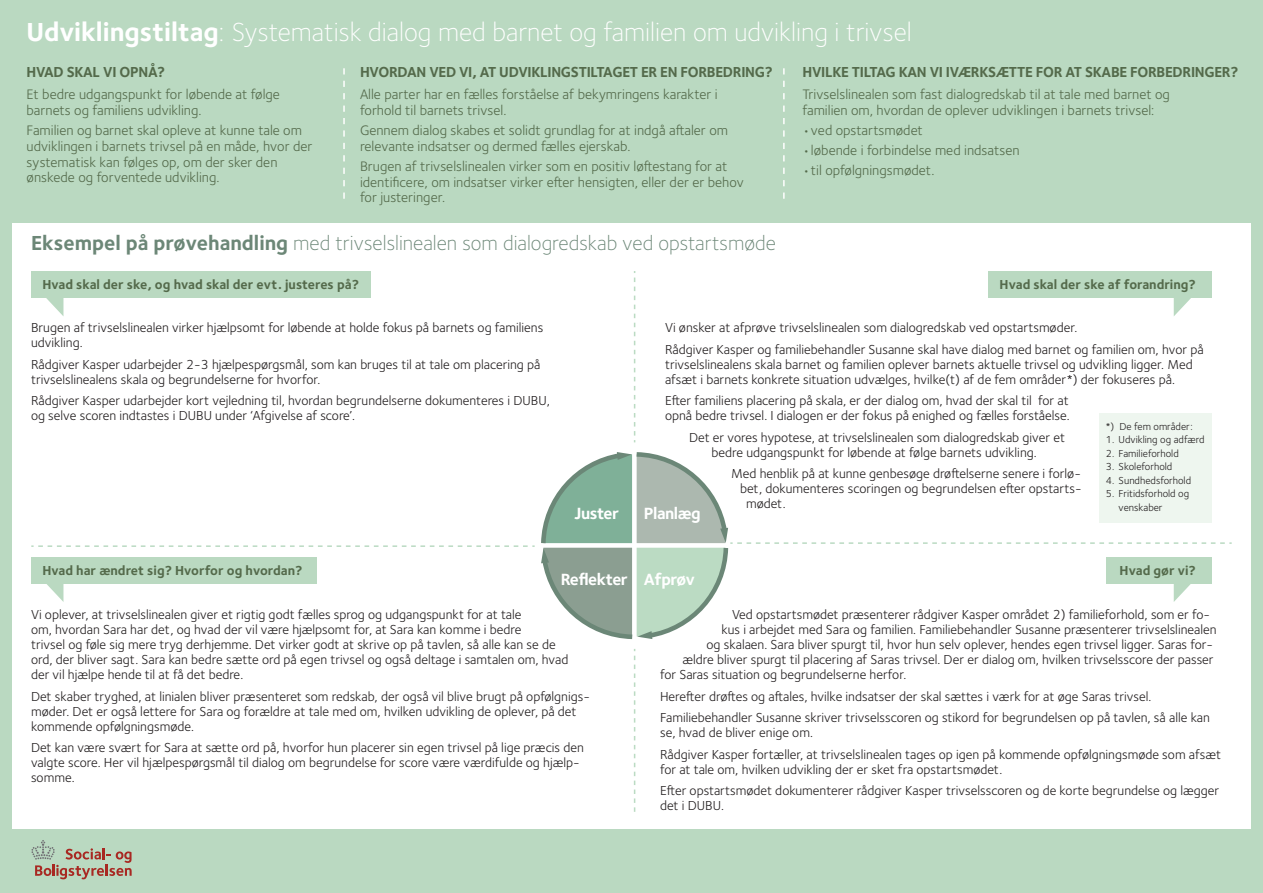
<style>
.page{position:relative;width:1263px;height:893px;background:#bad9c1}
.page>*{position:absolute;margin:0;border:0;box-sizing:border-box;transform-origin:0 0}
.t1{font:300 27px "Foundry Sterling";color:#fff}
.t2{font:300 21px "Foundry Sterling";color:#6c8777}
.t3{font:700 16.8px "Foundry Sterling OT3";letter-spacing:-.03em;color:#fff}
.t4{font:700 15px "Foundry Sterling OT3";letter-spacing:-.02em;color:#546a4b}
.t5{font:14.25px/15.8px "Foundry Sterling";color:#546a4b}
.t6{font:13.5px/15px "Foundry Sterling";color:#231f20}
.t7{font:700 13.5px "Foundry Sterling OT3";color:#546a4b}
.t8{font:10.5px/13.5px "Foundry Sterling";color:#231f20}
.s1{font-family:"Foundry Sterling OT3";font-weight:700}
</style>
<div class="page">
<svg style="left:343px;top:68px;width:2px;height:131px"></svg>
<svg style="left:783px;top:68px;width:2px;height:131px"></svg>
<div style="left:12px;top:223px;width:1238px;height:606px;background:#fff"></div>
<svg style="left:634px;top:271px;width:1px;height:171px"></svg>
<svg style="left:634px;top:649px;width:1px;height:163px"></svg>
<div style="left:31px;top:271px;width:339px;height:27px;background:#bad9c1"></div>
<div style="left:988px;top:271px;width:224px;height:27px;background:#bad9c1"></div>
<svg style="left:46px;top:298px;width:17px;height:18px"></svg>
<svg style="left:1174px;top:298px;width:17px;height:18px"></svg>
<svg style="left:31px;top:452px;width:1201px;height:188px"></svg>
<svg style="left:32px;top:840px;width:100px;height:39px;background:#b4b29e"></svg>
<div style="left:1099px;top:413px;width:113px;height:110px;background:#eef6ef"></div>
<h1 class="t1" style="left:27px;top:16px;width:887px"><span class="s1">Udviklingstiltag</span>: Systematisk dialog med barnet og familien om udvikling i trivsel</h1>
<p class="t4" style="left:27px;top:60px;width:140px">HVAD SKAL VI OPNÅ?</p>
<p class="t4" style="left:360px;top:60px;width:414px">HVORDAN VED VI, AT UDVIKLINGSTILTAGET ER EN FORBEDRING?</p>
<p class="t4" style="left:802px;top:60px;width:437px">HVILKE TILTAG KAN VI IVÆRKSÆTTE FOR AT SKABE FORBEDRINGER?</p>
<p class="t5" style="left:27px;top:87px;width:255px">Et bedre udgangspunkt for løbende at følge barnets og familiens udvikling.</p>
<p class="t5" style="left:27px;top:123px;width:287px">Familien og barnet skal opleve at kunne tale om udviklingen i barnets trivsel på en måde, hvor der systematisk kan følges op, om der sker den ønskede og forventede udvikling.</p>
<p class="t5" style="left:360px;top:87px;width:359px">Alle parter har en fælles forståelse af bekymringens karakter i forhold til barnets trivsel.</p>
<p class="t5" style="left:360px;top:123px;width:370px">Gennem dialog skabes et solidt grundlag for at indgå aftaler om relevante indsatser og dermed fælles ejerskab.</p>
<p class="t5" style="left:360px;top:158px;width:385px">Brugen af trivselslinealen virker som en positiv løftestang for at identificere, om indsatser virker efter hensigten, eller der er behov for justeringer.</p>
<p class="t5" style="left:802px;top:87px;width:369px">Trivselslinealen som fast dialogredskab til at tale med barnet og familien om, hvordan de oplever udviklingen i barnets trivsel:</p>
<p class="t5" style="left:802px;top:123px;width:122px">•ved opstartsmødet</p>
<p class="t5" style="left:802px;top:143px;width:219px">•løbende i forbindelse med indsatsen</p>
<p class="t5" style="left:802px;top:163px;width:134px">•til opfølgningsmødet.</p>
<h2 class="t2" style="left:31px;top:230px;width:746px"><span class="s1">Eksempel på prøvehandling</span> med trivselslinealen som dialogredskab ved opstartsmøde</h2>
<p class="t7" style="left:42px;top:274px;width:318px">Hvad skal der ske, og hvad skal der evt. justeres på?</p>
<p class="t7" style="left:999px;top:274px;width:198px">Hvad skal der ske af forandring?</p>
<p class="t6" style="left:31px;top:320px;width:514px">Brugen af trivselslinealen virker hjælpsomt for løbende at holde fokus på barnets og familiens udvikling.</p>
<p class="t6" style="left:31px;top:357px;width:511px">Rådgiver Kasper udarbejder 2-3 hjælpespørgsmål, som kan bruges til at tale om placering på trivselslinealens skala og begrundelserne for hvorfor.</p>
<p class="t6" style="left:31px;top:393px;width:520px">Rådgiver Kasper udarbejder kort vejledning til, hvordan begrundelserne dokumenteres i DUBU, og selve scoren indtastes i DUBU under ‘Afgivelse af score’.</p>
<p class="t6" style="left:665px;top:317px;width:540px;line-height:21.5px">Vi ønsker at afprøve trivselslinealen som dialogredskab ved opstartsmøder.<br>Rådgiver Kasper og familiebehandler Susanne skal have dialog med barnet og familien om, hvor på</p>
<p class="t6" style="left:665px;top:357px;width:529px">trivselslinealens skala barnet og familien oplever barnets aktuelle trivsel og udvikling ligger. Med afsæt i barnets konkrete situation udvælges, hvilke(t) af de fem områder*) der fokuseres på.</p>
<p class="t6" style="left:665px;top:393px;width:406px">Efter familiens placering på skala, er der dialog om, hvad der skal til for at opnå bedre trivsel. I dialogen er der fokus på enighed og fælles forståelse.</p>
<p class="t6" style="left:689px;top:430px;width:377px;text-align:center">Det er vores hypotese, at trivselslinealen som dialogredskab giver et bedre udgangspunkt for løbende at følge barnets udvikling.</p>
<p class="t6" style="left:731px;top:466px;width:351px">Med henblik på at kunne genbesøge drøftelserne senere i forlø-</p>
<p class="t6" style="left:740px;top:481px;width:343px">bet, dokumenteres scoringen og begrundelsen efter opstarts-</p>
<p class="t6" style="left:746px;top:496px;width:41px">mødet.</p>
<p class="t8" style="left:1106px;top:420px;width:88px">*) De fem områder:</p>
<p class="t8" style="left:1106px;top:433px;width:100px">1. Udvikling og adfærd</p>
<p class="t8" style="left:1106px;top:447px;width:74px">2. Familieforhold</p>
<p class="t8" style="left:1106px;top:460px;width:68px">3. Skoleforhold</p>
<p class="t8" style="left:1106px;top:474px;width:87px">4. Sundhedsforhold</p>
<p class="t8" style="left:1119px;top:487px;width:72px;text-indent:-13px">5. Fritidsforhold og venskaber</p>
<p class="t3" style="left:575px;top:500px;width:46px">Juster</p>
<p class="t3" style="left:644px;top:500px;width:58px">Planlæg</p>
<p class="t7" style="left:42px;top:559px;width:262px">Hvad har ændret sig? Hvorfor og hvordan?</p>
<p class="t7" style="left:1119px;top:559px;width:78px">Hvad gør vi?</p>
<p class="t3" style="left:561px;top:566px;width:136px">Reflekter Afprøv</p>
<p class="t6" style="left:31px;top:607px;width:539px">Vi oplever, at trivselslinealen giver et rigtig godt fælles sprog og udgangspunkt for at tale<br>om, hvordan Sara har det, og hvad der vil være hjælpsomt for, at Sara kan komme i bedre<br>trivsel og føle sig mere tryg derhjemme. Det virker godt at skrive op på tavlen, så alle kan se de ord, der bliver sagt. Sara kan bedre sætte ord på egen trivsel og også deltage i samtalen om, hvad der vil hjælpe hende til at få det bedre.</p>
<p class="t6" style="left:31px;top:689px;width:560px">Det skaber tryghed, at linialen bliver præsenteret som redskab, der også vil blive brugt på opfølgnigs&shy;møder. Det er også lettere for Sara og forældre at tale med om, hvilken udvikling de oplever, på det kommende opfølgningsmøde.</p>
<p class="t6" style="left:31px;top:740px;width:554px">Det kan være svært for Sara at sætte ord på, hvorfor hun placerer sin egen trivsel på lige præcis den valgte score. Her vil hjælpespørgsmål til dialog om begrundelse for score være værdifulde og hjælp&shy;somme.</p>
<p class="t6" style="left:732px;top:607px;width:480px">Ved opstartsmødet præsenterer rådgiver Kasper området 2) familieforhold, som er fo-</p>
<p class="t6" style="left:721px;top:622px;width:496px">kus i arbejdet med Sara og familien. Familiebehandler Susanne præsenterer trivselslinealen</p>
<p class="t6" style="left:706px;top:637px;width:508px">og skalaen. Sara bliver spurgt til, hvor hun selv oplever, hendes egen trivsel ligger. Saras for-</p>
<p class="t6" style="left:682px;top:652px;width:533px">ældre bliver spurgt til placering af Saras trivsel. Der er dialog om, hvilken trivselsscore der passer</p>
<p class="t6" style="left:660px;top:667px;width:248px">for Saras situation og begrundelserne herfor.</p>
<p class="t6" style="left:660px;top:686px;width:551px;line-height:21.5px">Herefter drøftes og aftales, hvilke indsatser der skal sættes i værk for at øge Saras trivsel.<br>Familiebehandler Susanne skriver trivselsscoren og stikord for begrundelsen op på tavlen, så alle kan</p>
<p class="t6" style="left:660px;top:722px;width:562px;line-height:21.5px">se, hvad de bliver enige om.<br>Rådgiver Kasper fortæller, at trivselslinealen tages op igen på kommende opfølgningsmøde som afsæt</p>
<p class="t6" style="left:660px;top:758px;width:561px;line-height:21.5px">for at tale om, hvilken udvikling der er sket fra opstartsmødet.<br>Efter opstartsmødet dokumenterer rådgiver Kasper trivselsscoren og de korte begrundelse og lægger</p>
<p class="t6" style="left:660px;top:798px;width:65px">det i DUBU.</p>
</div>
